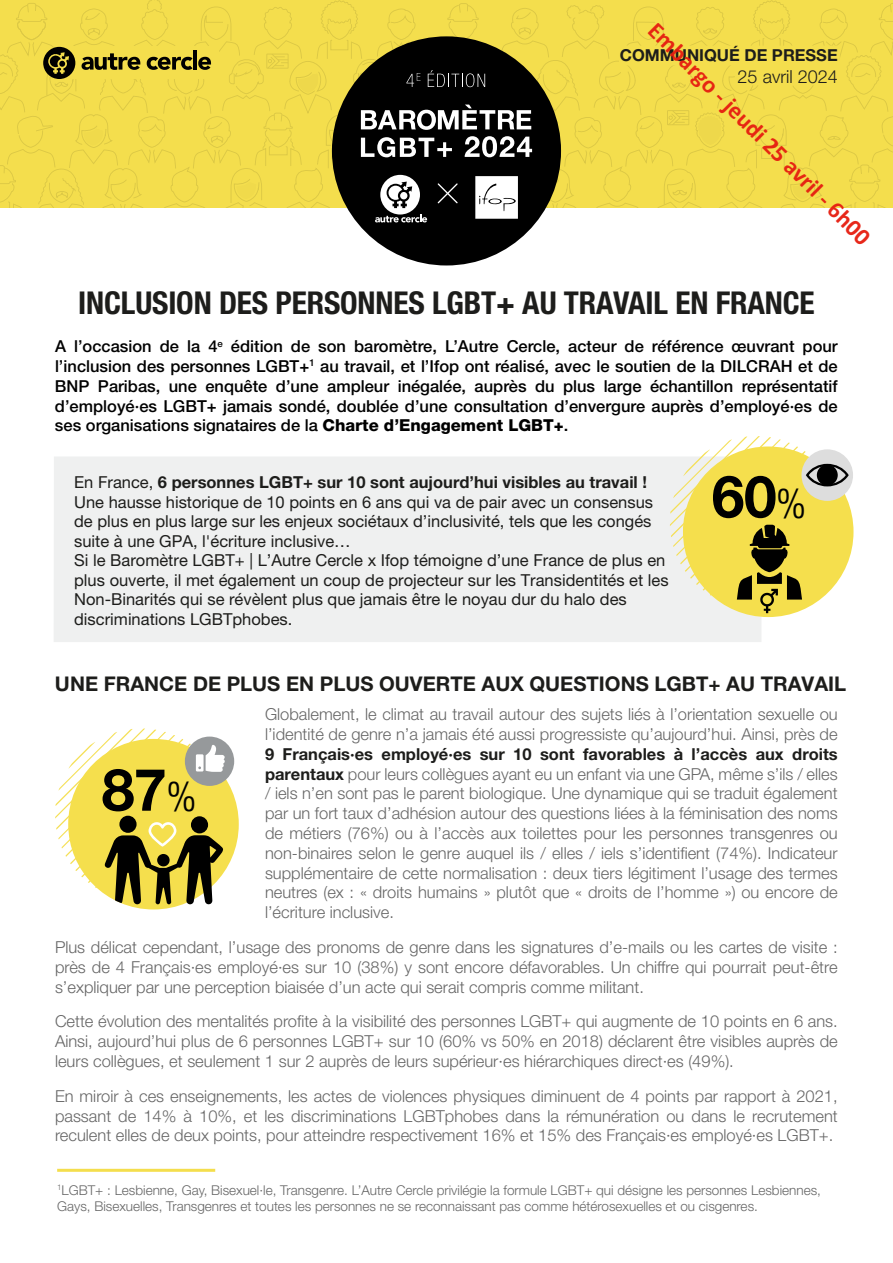
<style>
.page{position:relative;width:893px;height:1263px;background:#fff}
.page>*{position:absolute;margin:0;border:0;box-sizing:border-box;transform-origin:0 0}
.t1{font:700 59.1px "Helvetica Neue";color:#000}
.t2{font:700 condensed 31.5px "Helvetica Neue LT Pro";letter-spacing:-.005em;color:#1d1d1b}
.t3{font:700 24px "Calibri";color:rgb(230 30 16/.96)}
.t4{font:700 20.25px "Helvetica Neue LT Pro";color:#1d1d1b}
.t5{font:300 18px "Helvetica Neue LT Pro";color:#1d1d1b}
.t6{font:300 16.5px/19.8px "Helvetica Neue LT Pro";color:#666;text-align:justify}
.t7{font:16.5px/19.5px "Helvetica Neue LT Pro";color:#1d1d1b}
.t8{font:500 16.5px/19.8px "Helvetica Neue LT Pro";color:#000;text-align:justify}
.t9{font:700 16.5px "Helvetica Neue LT Pro";color:#1d1d1b}
.t10{font:300 13.5px/16.2px "Helvetica Neue LT Pro";color:#666}
.s1{font-weight:800}
.s2{font-weight:700}
.s3{font-family:"Helvetica Neue LT Pro";font-weight:300;font-stretch:condensed;font-size:41.7px}
.s4{font-weight:700;color:#1d1d1b}
</style>
<div class="page">
<div style="left:54px;top:456px;width:707px;height:186px;background:#eff0f0"></div>
<div style="left:68px;top:739px;width:171px;height:170px;background:#f5df4d;border-radius:50%"></div>
<div style="left:185px;top:736px;width:49px;height:50px;background:#96999b;border-radius:50%"></div>
<hr style="left:57px;top:1169px;width:158px;height:3px;background:#f4de4d">
<div style="left:332px;top:36px;width:229px;height:229px;background:#000;border-radius:50%"></div>
<svg style="left:0;top:0;width:893px;height:224px"></svg>
<div style="left:801px;top:449px;width:52px;height:52px;background:#ddd;border-radius:50%"></div>
<svg style="left:670px;top:436px;width:179px;height:177px"></svg>
<div style="left:817px;top:465px;width:21px;height:21px;background:#000;border-radius:50%"></div>
<svg style="left:55px;top:728px;width:173px;height:176px"></svg>
<h3 class="t3" style="left:659px;top:19px;width:305px;rotate:45deg">Embargo - jeudi 25 avril - 6h00</h3>
<p class="t9" style="left:620px;top:45px;width:219px">COMMUNIQUÉ DE PRESSE</p>
<p class="t5" style="left:738px;top:65px;width:102px">25 avril 2024</p>
<h2 class="t2" style="left:78px;top:284px;width:738px">INCLUSION DES PERSONNES LGBT+ AU TRAVAIL EN FRANCE</h2>
<p class="t8" style="left:55px;top:336px;width:784px">A l’occasion de la 4<sup>e</sup> édition de son baromètre, L’Autre Cercle, acteur de référence œuvrant pour l’inclusion des personnes LGBT+<sup>1</sup> au travail, et l’Ifop ont réalisé, avec le soutien de la DILCRAH et de BNP Paribas, une enquête d’une ampleur inégalée, auprès du plus large échantillon représentatif d’employé·es LGBT+ jamais sondé, doublée d’une consultation d’envergure auprès d’employé·es de ses organisations signataires de la <span class="s1">Charte d’Engagement LGBT+</span>.</p>
<p class="t7" style="left:74px;top:472px;width:596px">En France, <span class="s2">6 personnes LGBT+ sur 10 sont aujourd’hui visibles au travail !<br></span>Une hausse historique de 10 points en 6 ans qui va de pair avec un consensus de plus en plus large sur les enjeux sociétaux d’inclusivité, tels que les congés suite à une GPA, l'écriture inclusive…<br>Si le Baromètre LGBT+ | L’Autre Cercle x Ifop témoigne d’une France de plus en plus ouverte, il met également un coup de projecteur sur les Transidentités et les Non-Binarités qui se révèlent plus que jamais être le noyau dur du halo des discriminations LGBTphobes.</p>
<h1 class="t1" style="left:712px;top:464px;width:96px">60<span class="s3">%</span></h1>
<p class="t4" style="left:55px;top:671px;width:793px">UNE FRANCE DE PLUS EN PLUS OUVERTE AUX QUESTIONS LGBT+ AU TRAVAIL</p>
<p class="t6" style="left:265px;top:704px;width:574px">Globalement, le climat au travail autour des sujets liés à l’orientation sexuelle ou l’identité de genre n’a jamais été aussi progressiste qu’aujourd’hui. Ainsi, près de</p>
<p class="t6" style="left:265px;top:744px;width:574px"><span class="s4">9 Français·es employé·es sur 10 sont favorables à l’accès aux droits parentaux</span> pour leurs collègues ayant eu un enfant via une GPA, même s’ils / elles / iels n’en sont pas le parent biologique. Une dynamique qui se traduit également par un fort taux d’adhésion autour des questions liées à la féminisation des noms de métiers (76%) ou à l’accès aux toilettes pour les personnes transgenres ou non-binaires selon le genre auquel ils / elles / iels s’identifient (74%). Indicateur supplémentaire de cette normalisation : deux tiers légitiment l’usage des termes neutres (ex : « droits humains » plutôt que « droits de l’homme ») ou encore de l’écriture inclusive.</p>
<p class="t6" style="left:55px;top:937px;width:784px">Plus délicat cependant, l’usage des pronoms de genre dans les signatures d’e-mails ou les cartes de visite : près de 4 Français·es employé·es sur 10 (38%) y sont encore défavorables. Un chiffre qui pourrait peut-être s’expliquer par une perception biaisée d’un acte qui serait compris comme militant.</p>
<p class="t6" style="left:55px;top:1011px;width:784px">Cette évolution des mentalités profite à la visibilité des personnes LGBT+ qui augmente de 10 points en 6 ans.<br>Ainsi, aujourd’hui plus de 6 personnes LGBT+ sur 10 (60% vs 50% en 2018) déclarent être visibles auprès de leurs collègues, et seulement 1 sur 2 auprès de leurs supérieur·es hiérarchiques direct·es (49%).</p>
<p class="t6" style="left:55px;top:1086px;width:784px">En miroir à ces enseignements, les actes de violences physiques diminuent de 4 points par rapport à 2021, passant de 14% à 10%, et les discriminations LGBTphobes dans la rémunération ou dans le recrutement reculent elles de deux points, pour atteindre respectivement 16% et 15% des Français·es employé·es LGBT+.</p>
<p class="t10" style="left:57px;top:1181px;width:765px"><sup>1</sup>LGBT+ : Lesbienne, Gay, Bisexuel·le, Transgenre. L’Autre Cercle privilégie la formule LGBT+ qui désigne les personnes Lesbiennes,<br>Gays, Bisexuelles, Transgenres et toutes les personnes ne se reconnaissant pas comme hétérosexuelles et ou cisgenres.</p>
<h1 class="t1" style="left:102px;top:757px;width:96px">87<span class="s3">%</span></h1>
</div>
